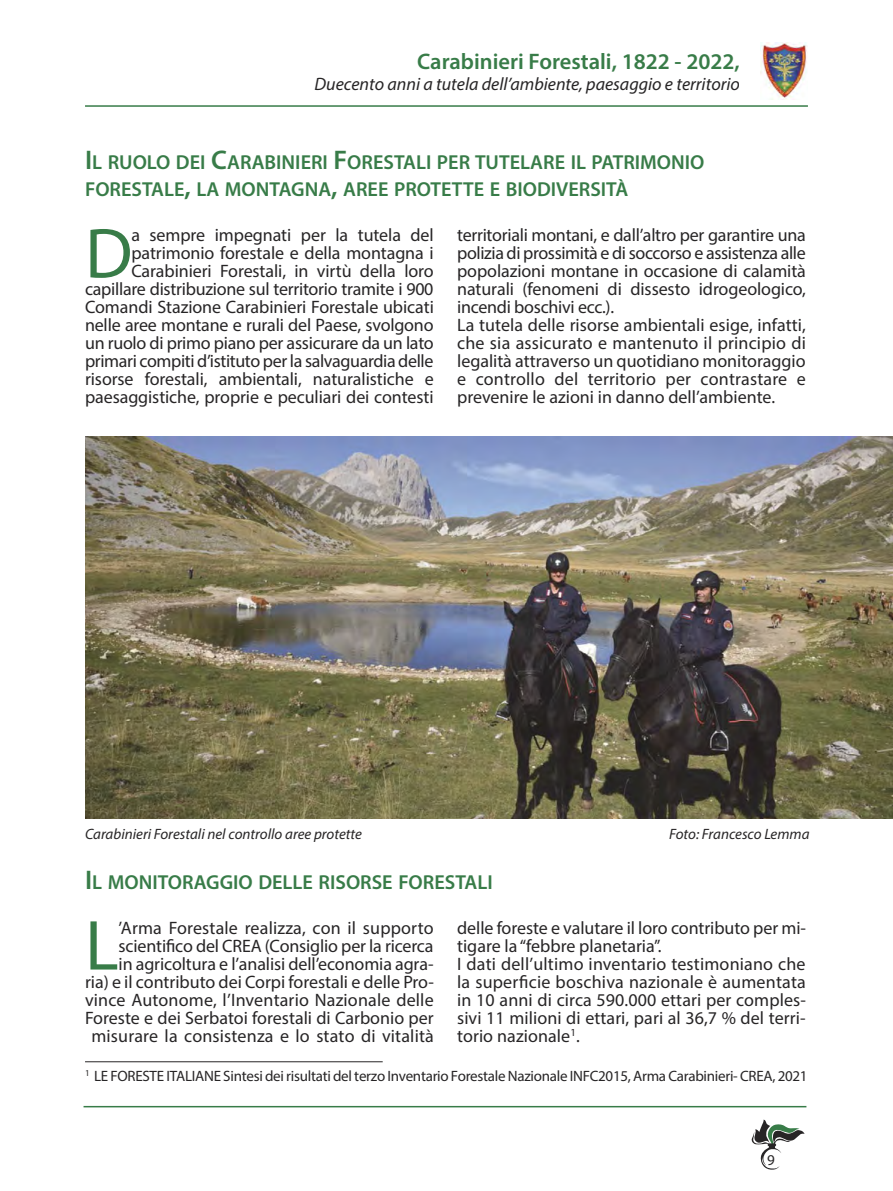
<style>
.page{position:relative;width:893px;height:1191px;background:#fff}
.page>*{position:absolute;margin:0;border:0;box-sizing:border-box;transform-origin:0 0}
.t1{font:71.4px "Myriad Pro";color:#387c48}
.t2{font:600 22.5px "Myriad Pro";color:#387c48}
.t3{font:600 20.25px/27px "Myriad Pro";color:#387c48}
.t4{font:18px/18px "Myriad Pro";letter-spacing:-.005em;color:#272526;text-align:right}
.t5{font:italic 18px "Myriad Pro";color:#272526}
.t6{font:15px "Myriad Pro";letter-spacing:-.02em;color:#272526}
.t7{font:italic 15px "Myriad Pro";color:#272526}
.s1{font-size:27px}
</style>
<div class="page">
<img style="left:761px;top:43px;width:46px;height:56px">
<hr style="left:85px;top:105px;width:723px;height:2px;background:#387c48">
<hr style="left:84px;top:1106px;width:722px;height:1px;background:#387c48">
<svg style="left:751px;top:1119px;width:54px;height:51px"></svg>
<hr style="left:85px;top:1061px;width:298px;height:1px;background:#272526">
<img style="left:85px;top:436px;width:808px;height:382px">
<p class="t2" style="left:417px;top:47px;width:324px">Carabinieri Forestali, 1822 - 2022,</p>
<p class="t5" style="left:315px;top:73px;width:427px">Duecento anni a tutela dell’ambiente, paesaggio e territorio</p>
<p class="t3" style="left:85px;top:148px;width:621px"><span class="s1">I</span>L RUOLO DEI <span class="s1">C</span>ARABINIERI <span class="s1">F</span>ORESTALI PER TUTELARE IL PATRIMONIO<br>FORESTALE<span class="s1">,</span> LA MONTAGNA<span class="s1">,</span> AREE PROTETTE E BIODIVERSITÀ</p>
<p class="t4" style="left:85px;top:226px;width:350px">a sempre impegnati per la tutela del patrimonio forestale e della montagna i Carabinieri Forestali, in virtù della loro capillare distribuzione sul territorio tramite i 900<br>Comandi Stazione Carabinieri Forestale ubicati nelle aree montane e rurali del Paese, svolgono un ruolo di primo piano per assicurare da un lato primari compiti d’istituto per la salvaguardia delle risorse forestali, ambientali, naturalistiche e paesaggistiche, proprie e peculiari dei contesti</p>
<p class="t4" style="left:457px;top:226px;width:350px;text-align:left">territoriali montani, e dall’altro per garantire una polizia di prossimità e di soccorso e assistenza alle popolazioni montane in occasione di calamità naturali (fenomeni di dissesto idrogeologico, incendi boschivi ecc.).<br>La tutela delle risorse ambientali esige, infatti, che sia assicurato e mantenuto il principio di legalità attraverso un quotidiano monitoraggio e controllo del territorio per contrastare e prevenire le azioni in danno dell’ambiente.</p>
<p class="t1" style="left:85px;top:209px;width:49px">D</p>
<p class="t7" style="left:85px;top:824px;width:279px">Carabinieri Forestali nel controllo aree protette</p>
<p class="t7" style="left:669px;top:824px;width:142px">Foto: Francesco Lemma</p>
<p class="t3" style="left:85px;top:868px;width:409px"><span class="s1">I</span>L MONITORAGGIO DELLE RISORSE FORESTALI</p>
<p class="t4" style="left:85px;top:918px;width:350px">’Arma Forestale realizza, con il supporto scientifico del CREA (Consiglio per la ricerca<br>in agricoltura e l’analisi dell’economia agra-<br>ria) e il contributo dei Corpi forestali e delle Pro&shy;vince Autonome, l’Inventario Nazionale delle Foreste e dei Serbatoi forestali di Carbonio per misurare la consistenza e lo stato di vitalità</p>
<p class="t4" style="left:457px;top:918px;width:350px;text-align:left">delle foreste e valutare il loro contributo per mi&shy;tigare la “febbre planetaria”.<br>I dati dell’ultimo inventario testimoniano che la superficie boschiva nazionale è aumentata in 10 anni di circa 590.000 ettari per comples&shy;sivi 11 milioni di ettari, pari al 36,7 % del terri&shy;torio nazionale<sup>1</sup>.</p>
<p class="t6" style="left:85px;top:1066px;width:724px"><sup>1</sup> LE FORESTE ITALIANE Sintesi dei risultati del terzo Inventario Forestale Nazionale INFC2015, Arma Carabinieri- CREA, 2021</p>
<p class="t1" style="left:85px;top:901px;width:35px">L</p>
<p class="t6" style="left:767px;top:1150px;width:9px">9</p>
</div>
